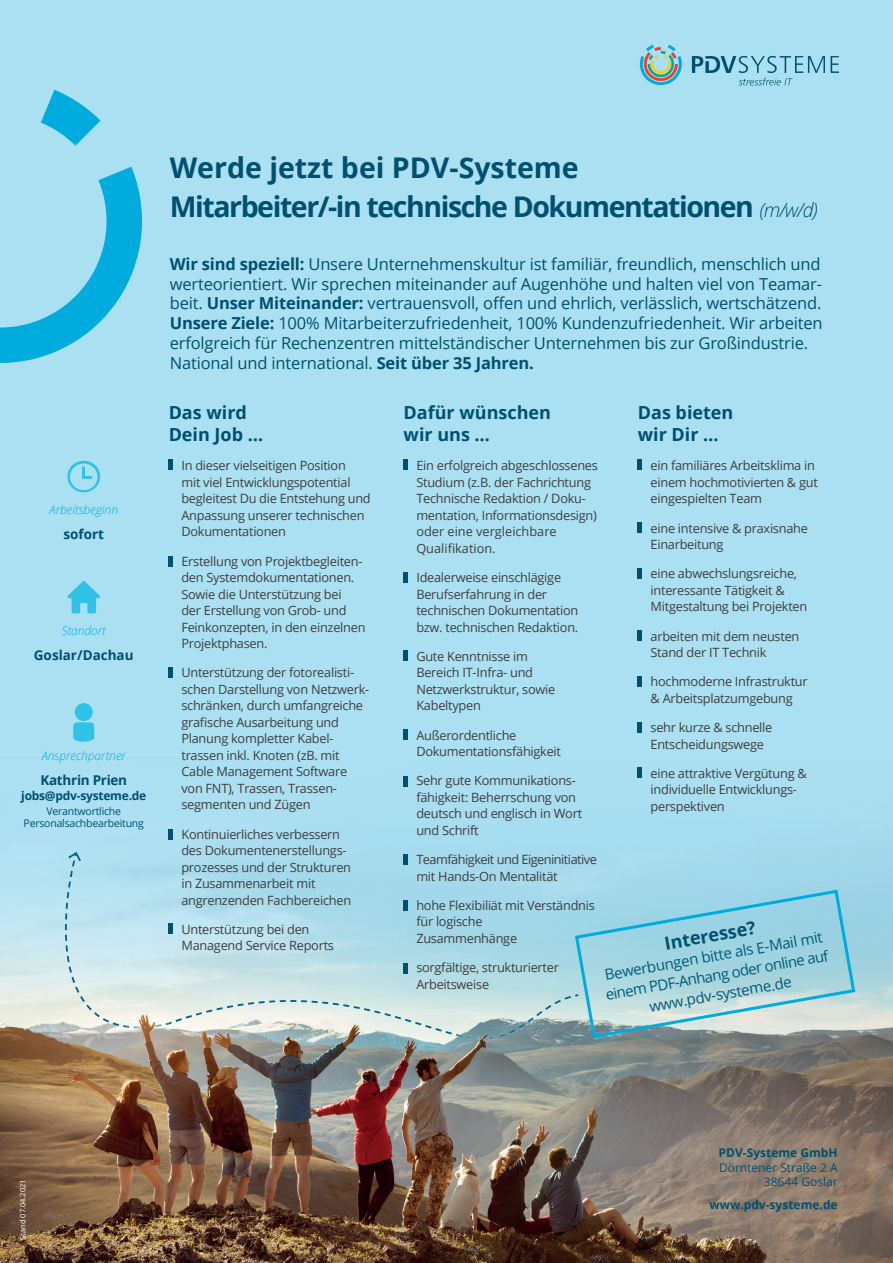
<style>
.page{position:relative;width:893px;height:1263px;background:#fff}
.page>*{position:absolute;margin:0;border:0;box-sizing:border-box;transform-origin:0 0}
.t1{font:700 28.5px/39.6px "Open Sans";letter-spacing:-.05em;color:#00506f}
.t2{font:700 18px/21.6px "Open Sans";color:#00506f}
.t3{font:16.5px/19.8px "Open Sans";letter-spacing:-.01em;color:#00506f}
.t4{font:15px/19.5px "Open Sans";color:#005b7a;text-align:center}
.t5{font:700 13.5px "Open Sans";color:#00506f}
.t6{font:700 13.5px "Open Sans";letter-spacing:-.02em;color:#00506f}
.t7{font:12.75px/16.5px "Open Sans";letter-spacing:-.02em;color:#3e3e3f}
.t8{font:12.75px/16.5px "Open Sans";letter-spacing:-.04em;color:#3e3e3f}
.t9{font:italic 300 12px "Open Sans";color:#00acdd}
.t10{font:700 12px "Open Sans";color:#00506f}
.t11{font:12px/14.4px "Open Sans";color:#00506f;text-align:right}
.t12{font:700 12px "Open Sans";letter-spacing:-.02em;color:#00506f}
.t13{font:10.5px/12px "Open Sans";letter-spacing:-.02em;color:#00506f;text-align:center}
.t14{font:7.5px "Open Sans";color:#fff}
.s1{font-weight:300;font-style:italic;font-size:19.5px}
.s2{font-weight:700}
</style>
<div class="page">
<img style="left:0;top:755px;width:893px;height:508px">
<div style="left:0;top:0;width:893px;height:755px;background:#abe0f2"></div>
<svg style="left:640px;top:45px;width:42px;height:40px;background:#8ebcbf"></svg>
<svg style="left:692px;top:56px;width:147px;height:29px;background:#8ac4d9"></svg>
<svg style="left:0;top:90px;width:142px;height:273px;background:#7cd2ec"></svg>
<svg style="left:67px;top:461px;width:33px;height:32px"></svg>
<div style="left:75px;top:703px;width:18px;height:18px;background:#30c3e7;border-radius:9px"></div>
<svg style="left:73px;top:722px;width:21px;height:20px"></svg>
<svg style="left:67px;top:581px;width:33px;height:33px"></svg>
<hr style="left:169px;top:460px;width:4px;height:10px;background:#00506f">
<hr style="left:404px;top:460px;width:4px;height:10px;background:#00506f">
<hr style="left:638px;top:460px;width:4px;height:10px;background:#00506f">
<hr style="left:638px;top:522px;width:4px;height:11px;background:#00506f">
<hr style="left:638px;top:568px;width:4px;height:10px;background:#00506f">
<hr style="left:638px;top:630px;width:4px;height:11px;background:#00506f">
<hr style="left:638px;top:722px;width:4px;height:11px;background:#00506f">
<hr style="left:638px;top:767px;width:4px;height:11px;background:#00506f">
<hr style="left:638px;top:676px;width:4px;height:10px;background:#00506f">
<hr style="left:404px;top:572px;width:4px;height:11px;background:#00506f">
<hr style="left:404px;top:650px;width:4px;height:11px;background:#00506f">
<hr style="left:404px;top:729px;width:4px;height:11px;background:#00506f">
<hr style="left:404px;top:776px;width:4px;height:10px;background:#00506f">
<hr style="left:404px;top:854px;width:4px;height:11px;background:#00506f">
<hr style="left:404px;top:900px;width:4px;height:10px;background:#00506f">
<hr style="left:404px;top:963px;width:4px;height:10px;background:#00506f">
<hr style="left:169px;top:556px;width:4px;height:11px;background:#00506f">
<hr style="left:169px;top:668px;width:4px;height:10px;background:#00506f">
<hr style="left:169px;top:829px;width:4px;height:11px;background:#00506f">
<hr style="left:169px;top:923px;width:4px;height:11px;background:#00506f">
<img style="left:545px;top:996px;width:26px;height:14px">
<svg style="left:536px;top:1011px;width:6px;height:5px"></svg>
<img style="left:467px;top:1017px;width:67px;height:22px">
<img style="left:206px;top:1000px;width:164px;height:13px">
<svg style="left:196px;top:1012px;width:6px;height:3px"></svg>
<svg style="left:374px;top:1010px;width:17px;height:5px"></svg>
<img style="left:176px;top:1015px;width:276px;height:7px">
<img style="left:65px;top:860px;width:27px;height:150px">
<svg style="left:94px;top:1012px;width:6px;height:5px"></svg>
<img style="left:103px;top:1018px;width:58px;height:10px">
<svg style="left:575px;top:890px;width:280px;height:148px;background:#a2d1db"></svg>
<img style="left:165px;top:1022px;width:297px;height:15px">
<svg style="left:68px;top:852px;width:13px;height:9px"></svg>
<p class="t9" style="left:50px;top:501px;width:70px">Arbeitsbeginn</p>
<p class="t5" style="left:63px;top:525px;width:42px">sofort</p>
<p class="t9" style="left:62px;top:622px;width:46px">Standort</p>
<p class="t5" style="left:34px;top:646px;width:101px">Goslar/Dachau</p>
<p class="t9" style="left:42px;top:747px;width:86px">Ansprechpartner</p>
<p class="t6" style="left:40px;top:771px;width:88px">Kathrin Prien</p>
<p class="t12" style="left:21px;top:787px;width:127px">jobs@pdv-systeme.de</p>
<p class="t13" style="left:24px;top:805px;width:122px">Verantwortliche<br>Personalsachbearbeitung</p>
<h1 class="t1" style="left:170px;top:147px;width:650px">Werde jetzt bei PDV-Systeme<br>Mitarbeiter/-in technische Dokumentationen <span class="s1">(m/w/d)</span></h1>
<p class="t3" style="left:170px;top:253px;width:654px"><span class="s2">Wir sind speziell:</span> Unsere Unternehmenskultur ist familiär, freundlich, menschlich und werteorientiert. Wir sprechen miteinander auf Augenhöhe und halten viel von Teamar&shy;beit. <span class="s2">Unser Miteinander:</span> vertrauensvoll, offen und ehrlich, verlässlich, wertschätzend.<br><span class="s2">Unsere Ziele:</span> 100% Mitarbeiterzufriedenheit, 100% Kundenzufriedenheit. Wir arbeiten erfolgreich für Rechenzentren mittelständischer Unternehmen bis zur Großindustrie.<br>National und international. <span class="s2">Seit über 35 Jahren.</span></p>
<h2 class="t2" style="left:169px;top:402px;width:96px">Das wird<br>Dein Job …</h2>
<h2 class="t2" style="left:404px;top:402px;width:149px">Dafür wünschen wir uns …</h2>
<h2 class="t2" style="left:638px;top:402px;width:97px">Das bieten wir Dir …</h2>
<p class="t7" style="left:181px;top:457px;width:191px">In dieser vielseitigen Position<br>mit viel Entwicklungspotential begleitest Du die Entstehung und<br>Anpassung unserer technischen<br>Dokumentationen</p>
<p class="t7" style="left:181px;top:552px;width:186px">Erstellung von Projektbegleiten&shy;den Systemdokumentationen.<br>Sowie die Unterstützung bei<br>der Erstellung von Grob- und<br>Feinkonzepten, in den einzelnen<br>Projektphasen.</p>
<p class="t7" style="left:181px;top:664px;width:189px">Unterstützung der fotorealisti&shy;schen Darstellung von Netzwerk&shy;schränken, durch umfangreiche grafische Ausarbeitung und<br>Planung kompletter Kabel&shy;trassen inkl. Knoten (zB. mit<br>Cable Management Software von FNT), Trassen, Trassen&shy;segmenten und Zügen</p>
<p class="t7" style="left:181px;top:825px;width:171px">Kontinuierliches verbessern des Dokumentenerstellungs&shy;prozesses und der Strukturen in Zusammenarbeit mit angrenzenden Fachbereichen</p>
<p class="t7" style="left:181px;top:921px;width:154px">Unterstützung bei den<br>Managend Service Reports</p>
<p class="t7" style="left:651px;top:457px;width:169px">ein familiäres Arbeitsklima in einem hochmotivierten &amp; gut eingespielten Team</p>
<p class="t7" style="left:651px;top:519px;width:159px">eine intensive &amp; praxisnahe<br>Einarbeitung</p>
<p class="t7" style="left:651px;top:565px;width:158px">eine abwechslungsreiche, interessante Tätigkeit &amp;<br>Mitgestaltung bei Projekten</p>
<p class="t7" style="left:651px;top:627px;width:150px">arbeiten mit dem neusten<br>Stand der IT Technik</p>
<p class="t7" style="left:651px;top:673px;width:159px">hochmoderne Infrastruktur &amp; Arbeitsplatzumgebung</p>
<p class="t7" style="left:651px;top:719px;width:123px">sehr kurze &amp; schnelle<br>Entscheidungswege</p>
<p class="t7" style="left:651px;top:765px;width:158px">eine attraktive Vergütung &amp; individuelle Entwicklungs&shy;perspektiven</p>
<p class="t7" style="left:416px;top:457px;width:183px">Ein erfolgreich abgeschlossenes<br>Studium (z.B. der Fachrichtung<br>Technische Redaktion / Doku&shy;mentation, Informationsdesign) oder eine vergleichbare<br>Qualifikation.</p>
<p class="t7" style="left:416px;top:569px;width:163px">Idealerweise einschlägige<br>Berufserfahrung in der technischen Dokumentation bzw. technischen Redaktion.</p>
<p class="t7" style="left:416px;top:648px;width:140px">Gute Kenntnisse im<br>Bereich IT-Infra- und<br>Netzwerkstruktur, sowie<br>Kabeltypen</p>
<p class="t7" style="left:416px;top:726px;width:146px">Außerordentliche<br>Dokumentationsfähigkeit</p>
<p class="t7" style="left:416px;top:772px;width:167px">Sehr gute Kommunikations&shy;fähigkeit: Beherrschung von deutsch und englisch in Wort und Schrift</p>
<p class="t8" style="left:416px;top:851px;width:182px">Teamfähigkeit und Eigeninitiative mit Hands-On Mentalität</p>
<p class="t7" style="left:416px;top:897px;width:180px">hohe Flexibiliät mit Verständnis für logische<br>Zusammenhänge</p>
<p class="t7" style="left:416px;top:959px;width:144px">sorgfältige, strukturierter<br>Arbeitsweise</p>
<h2 class="t2" style="left:663px;top:932px;width:94px;rotate:-10deg">Interesse?</h2>
<p class="t4" style="left:601px;top:965px;width:227px;rotate:-10deg">Bewerbungen bitte als E-Mail mit einem PDF-Anhang oder online auf www.pdv-systeme.de</p>
<p class="t14" style="left:17px;top:1240px;width:62px;rotate:-90deg">Stand 07.04.2021</p>
<p class="t10" style="left:719px;top:1144px;width:121px">PDV-Systeme GmbH</p>
<p class="t11" style="left:719px;top:1160px;width:120px">Dörntener Straße 2 A<br>38644 Goslar</p>
<p class="t10" style="left:709px;top:1196px;width:130px">www.pdv-systeme.de</p>
</div>
